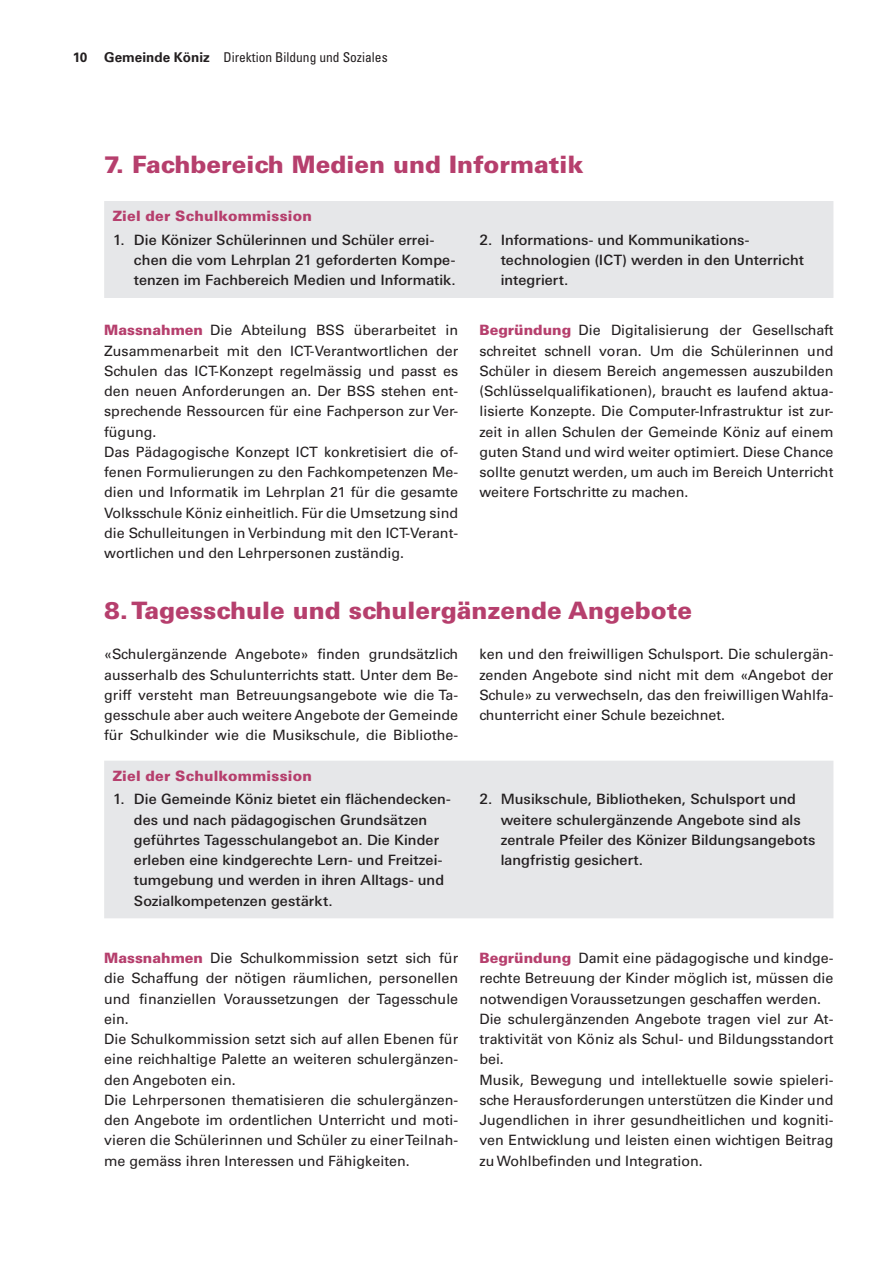
<style>
.page{position:relative;width:893px;height:1263px;background:#fff}
.page>*{position:absolute;margin:0;border:0;box-sizing:border-box;transform-origin:0 0}
.t1{font:900 24px "Univers LT";color:#b63f6d}
.t2{font:14.25px/20.2px "Univers LT";color:#231f20}
.t3{font:500 14.25px/20.2px "Linotype Univers Basic";letter-spacing:.005em;color:#231f20}
.t4{font:900 14.25px "Univers LT";letter-spacing:.01em;color:#b63f6d}
.t5{font:condensed 13.5px "Univers LT";color:#231f20}
.t6{font:700 13.5px "Univers LT";color:#231f20}
.s1{font-weight:700;font-stretch:normal}
.s2{font-weight:900;color:#b63f6d}
</style>
<div class="page">
<div style="left:104px;top:201px;width:729px;height:97px;background:#e6e7e9"></div>
<div style="left:104px;top:761px;width:729px;height:157px;background:#e6e7e9"></div>
<p class="t6" style="left:73px;top:49px;width:16px">10</p>
<p class="t5" style="left:104px;top:48px;width:285px"><span class="s1">Gemeinde Köniz</span> Direktion Bildung und Soziales</p>
<h1 class="t1" style="left:104px;top:150px;width:481px">7. Fachbereich Medien und Informatik</h1>
<p class="t4" style="left:113px;top:207px;width:201px">Ziel der Schulkommission</p>
<p class="t3" style="left:134px;top:229px;width:323px;text-indent:-21px">1. Die Könizer Schülerinnen und Schüler errei&shy;chen die vom Lehrplan 21 geforderten Kompe&shy;tenzen im Fachbereich Medien und Informatik.</p>
<p class="t3" style="left:501px;top:229px;width:305px;text-indent:-21px">2. Informations- und Kommunikations&shy;technologien (ICT) werden in den Unterricht integriert.</p>
<p class="t2" style="left:104px;top:320px;width:356px"><span class="s2">Massnahmen</span> Die Abteilung BSS überarbeitet in Zusammenarbeit mit den ICT-Verantwortlichen der Schulen das ICT-Konzept regelmässig und passt es den neuen Anforderungen an. Der BSS stehen ent&shy;sprechende Ressourcen für eine Fachperson zur Ver&shy;fügung.<br>Das Pädagogische Konzept ICT konkretisiert die of&shy;fenen Formulierungen zu den Fachkompetenzen Me&shy;dien und Informatik im Lehrplan 21 für die gesamte Volksschule Köniz einheitlich. Für die Umsetzung sind die Schulleitungen in Verbindung mit den ICT-Verant&shy;wortlichen und den Lehrpersonen zuständig.</p>
<p class="t2" style="left:479px;top:320px;width:355px;text-align:justify"><span class="s2">Begründung</span> Die Digitalisierung der Gesellschaft schreitet schnell voran. Um die Schülerinnen und Schüler in diesem Bereich angemessen auszubilden (Schlüsselqualifikationen), braucht es laufend aktua&shy;lisierte Konzepte. Die Computer-Infrastruktur ist zur&shy;zeit in allen Schulen der Gemeinde Köniz auf einem guten Stand und wird weiter optimiert. Diese Chance sollte genutzt werden, um auch im Bereich Unterricht weitere Fortschritte zu machen.</p>
<h1 class="t1" style="left:104px;top:595px;width:589px">8. Tagesschule und schulergänzende Angebote</h1>
<p class="t2" style="left:104px;top:644px;width:356px;text-align:justify">«Schulergänzende Angebote» finden grundsätzlich ausserhalb des Schulunterrichts statt. Unter dem Be&shy;griff versteht man Betreuungsangebote wie die Ta&shy;gesschule aber auch weitere Angebote der Gemeinde für Schulkinder wie die Musikschule, die Bibliothe-</p>
<p class="t2" style="left:479px;top:644px;width:356px;text-align:justify">ken und den freiwilligen Schulsport. Die schulergän&shy;zenden Angebote sind nicht mit dem «Angebot der Schule» zu verwechseln, das den freiwilligen Wahlfa&shy;chunterricht einer Schule bezeichnet.</p>
<p class="t4" style="left:113px;top:766px;width:201px">Ziel der Schulkommission</p>
<p class="t3" style="left:134px;top:789px;width:318px;text-indent:-21px">1. Die Gemeinde Köniz bietet ein flächendecken&shy;des und nach pädagogischen Grundsätzen geführtes Tagesschulangebot an. Die Kinder erleben eine kindgerechte Lern- und Freitzei&shy;tumgebung und werden in ihren Alltags- und Sozialkompetenzen gestärkt.</p>
<p class="t3" style="left:501px;top:789px;width:316px;text-indent:-21px">2. Musikschule, Bibliotheken, Schulsport und weitere schulergänzende Angebote sind als zentrale Pfeiler des Könizer Bildungsangebots langfristig gesichert.</p>
<p class="t2" style="left:104px;top:948px;width:356px"><span class="s2">Massnahmen</span> Die Schulkommission setzt sich für die Schaffung der nötigen räumlichen, personellen und finanziellen Voraussetzungen der Tagesschule ein.<br>Die Schulkommission setzt sich auf allen Ebenen für eine reichhaltige Palette an weiteren schulergänzen&shy;den Angeboten ein.<br>Die Lehrpersonen thematisieren die schulergänzen&shy;den Angebote im ordentlichen Unterricht und moti&shy;vieren die Schülerinnen und Schüler zu einer Teilnah&shy;me gemäss ihren Interessen und Fähigkeiten.</p>
<p class="t2" style="left:479px;top:948px;width:356px"><span class="s2">Begründung</span> Damit eine pädagogische und kindge&shy;rechte Betreuung der Kinder möglich ist, müssen die notwendigen Voraussetzungen geschaffen werden.<br>Die schulergänzenden Angebote tragen viel zur At&shy;traktivität von Köniz als Schul- und Bildungsstandort bei.<br>Musik, Bewegung und intellektuelle sowie spieleri&shy;sche Herausforderungen unterstützen die Kinder und Jugendlichen in ihrer gesundheitlichen und kogniti&shy;ven Entwicklung und leisten einen wichtigen Beitrag zu Wohlbefinden und Integration.</p>
</div>
